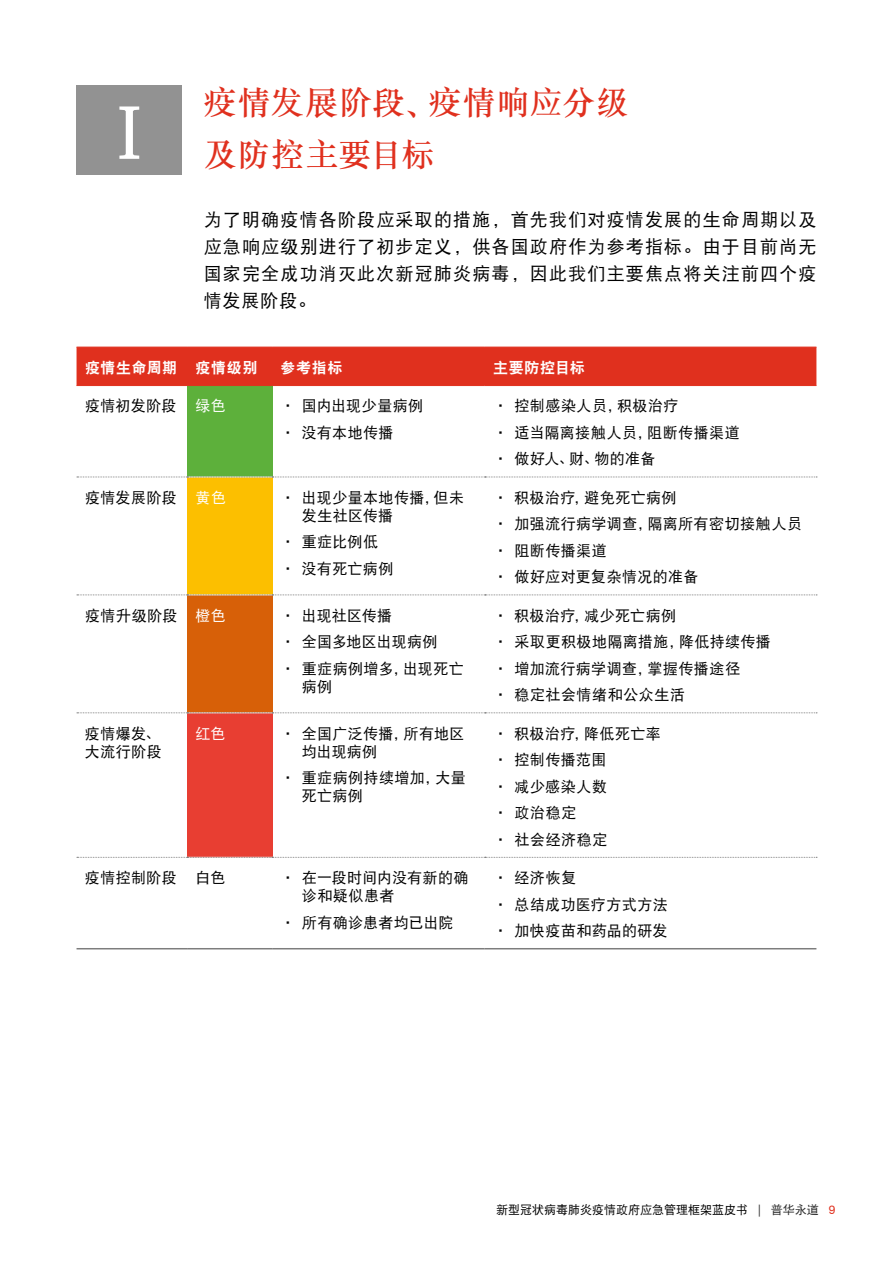
<style>
.page{position:relative;width:893px;height:1263px;background:#fff}
.page>*{position:absolute;margin:0;border:0;box-sizing:border-box;transform-origin:0 0}
.t1{font:78px "ITC Charter Com";color:#fff}
.t2{font:500 33px "M Sung GB";letter-spacing:.015em;color:#e0301e}
.t3{font:18px/27px "DFP Hei W5";letter-spacing:.065em;color:#000;text-align:justify}
.t4{font:15px/26.5px "DFP Hei W5";letter-spacing:.03em;color:#000}
.t5{font:15px "DFP Hei W9";letter-spacing:.04em;color:#fff}
.t6{font:15px "DFP Hei W5";letter-spacing:.01em;color:#000}
.t7{font:15px "DFP Hei W5";color:#fff}
.t8{font:12px "DFP Hei W5";color:#000}
.s1{font-family:"Sim Hei"}
.s2{color:#fff}
.s3{font-family:"Helvetica Neue";color:#2d2d2d}
.s4{font-family:"Sim Hei";color:#2d2d2d}
.s5{font-family:"Helvetica Neue";color:#e0301e}
</style>
<div class="page">
<div style="left:77px;top:348px;width:739px;height:37px;background:#e0301e"></div>
<div style="left:187px;top:386px;width:85px;height:91px;background:#5db03b"></div>
<div style="left:187px;top:477px;width:85px;height:118px;background:#fcbf00"></div>
<div style="left:187px;top:595px;width:85px;height:118px;background:#d76008"></div>
<div style="left:187px;top:713px;width:85px;height:144px;background:#e83e32"></div>
<hr style="left:77px;top:347px;width:110px;height:1px;background:#e0301e">
<hr style="left:187px;top:347px;width:85px;height:1px;background:#e0301e">
<hr style="left:272px;top:347px;width:213px;height:1px;background:#e0301e">
<hr style="left:485px;top:347px;width:331px;height:1px;background:#e0301e">
<hr style="left:77px;top:385px;width:110px;height:1px;background:#e0301e">
<hr style="left:272px;top:385px;width:213px;height:1px;background:#e0301e">
<hr style="left:485px;top:385px;width:331px;height:1px;background:#e0301e">
<hr style="left:187px;top:385px;width:85px;height:1px;background:#e0301e">
<svg style="left:77px;top:477px;width:740px;height:1px"></svg>
<svg style="left:77px;top:594px;width:740px;height:1px"></svg>
<svg style="left:77px;top:712px;width:740px;height:1px"></svg>
<svg style="left:77px;top:857px;width:740px;height:1px"></svg>
<hr style="left:77px;top:948px;width:110px;height:1px;background:#7d7d7d">
<hr style="left:187px;top:948px;width:85px;height:1px;background:#7d7d7d">
<hr style="left:272px;top:948px;width:213px;height:1px;background:#7d7d7d">
<hr style="left:485px;top:948px;width:331px;height:1px;background:#7d7d7d">
<div style="left:77px;top:85px;width:105px;height:90px;background:#929292"></div>
<h1 class="t1" style="left:117px;top:84px;width:27px">I</h1>
<h2 class="t2" style="left:204px;top:86px;width:427px">疫情发展阶段、疫情响应分级</h2>
<h2 class="t2" style="left:204px;top:138px;width:233px">及防控主要目标</h2>
<p class="t3" style="left:204px;top:206px;width:614px">为了明确疫情各阶段应采取的措施，首先我们对疫情发展的生命周期以及应急响应级别进行了初步定义，供各国政府作为参考指标。由于目前尚无国家完全成功消灭此次新冠肺炎病毒，因此我们主要焦点将关注前四个疫情发展阶段。</p>
<p class="t5" style="left:85px;top:359px;width:174px">疫情生命周期 疫情级别</p>
<p class="t5" style="left:281px;top:359px;width:63px">参考指标</p>
<p class="t5" style="left:493px;top:359px;width:93px">主要防控目标</p>
<p class="t4" style="left:85px;top:392px;width:93px">疫情初发阶段</p>
<p class="t7" style="left:196px;top:398px;width:32px">绿色</p>
<p class="t4" style="left:281px;top:392px;width:144px"><span class="s1">·</span> 国内出现少量病例<span class="s1">·</span> 没有本地传播</p>
<p class="t4" style="left:493px;top:392px;width:248px"><span class="s1">·</span> 控制感染人员，积极治疗<br><span class="s1">·</span> 适当隔离接触人员，阻断传播渠道<span class="s1">·</span> 做好人、财、物的准备</p>
<p class="t4" style="left:85px;top:484px;width:143px">疫情发展阶段 <span class="s2">黄色</span></p>
<p class="t4" style="left:302px;top:488px;width:164px;line-height:18px;text-indent:-21px"><span class="s1">·</span> 出现少量本地传播，但未发生社区传播</p>
<p class="t4" style="left:281px;top:528px;width:114px"><span class="s1">·</span> 重症比例低<span class="s1">·</span> 没有死亡病例</p>
<p class="t4" style="left:493px;top:484px;width:310px"><span class="s1">·</span> 积极治疗，避免死亡病例<br><span class="s1">·</span> 加强流行病学调查，隔离所有密切接触人员<span class="s1">·</span> 阻断传播渠道<br><span class="s1">·</span> 做好应对更复杂情况的准备</p>
<p class="t4" style="left:85px;top:602px;width:142px">疫情升级阶段 <span class="s2">橙色</span></p>
<p class="t4" style="left:281px;top:602px;width:185px"><span class="s1">·</span> 出现社区传播<br><span class="s1">·</span> 全国多地区出现病例<br><span class="s1">·</span> 重症病例增多，出现死亡</p>
<p class="t4" style="left:302px;top:673px;width:32px">病例</p>
<p class="t4" style="left:85px;top:724px;width:78px;line-height:18px">疫情爆发、大流行阶段</p>
<p class="t7" style="left:196px;top:725px;width:31px">红色</p>
<p class="t4" style="left:302px;top:724px;width:164px;line-height:18px;text-indent:-21px"><span class="s1">·</span> 全国广泛传播，所有地区均出现病例</p>
<p class="t4" style="left:302px;top:768px;width:166px;line-height:18px;text-indent:-21px"><span class="s1">·</span> 重症病例持续增加，大量死亡病例</p>
<p class="t4" style="left:85px;top:864px;width:142px">疫情控制阶段 白色</p>
<p class="t4" style="left:302px;top:868px;width:168px;line-height:18px;text-indent:-21px"><span class="s1">·</span> 在一段时间内没有新的确诊和疑似患者</p>
<p class="t6" style="left:281px;top:914px;width:174px"><span class="s1">·</span> 所有确诊患者均已出院</p>
<p class="t4" style="left:493px;top:602px;width:279px"><span class="s1">·</span> 积极治疗，减少死亡病例<br><span class="s1">·</span> 采取更积极地隔离措施，降低持续传播<span class="s1">·</span> 增加流行病学调查，掌握传播途径<br><span class="s1">·</span> 稳定社会情绪和公众生活</p>
<p class="t4" style="left:493px;top:720px;width:169px"><span class="s1">·</span> 积极治疗，降低死亡率<span class="s1">·</span> 控制传播范围<br><span class="s1">·</span> 减少感染人数<br><span class="s1">·</span> 政治稳定<br><span class="s1">·</span> 社会经济稳定</p>
<p class="t4" style="left:493px;top:864px;width:176px"><span class="s1">·</span> 经济恢复<br><span class="s1">·</span> 总结成功医疗方式方法<span class="s1">·</span> 加快疫苗和药品的研发</p>
<p class="t8" style="left:496px;top:1203px;width:341px">新型冠状病毒肺炎疫情政府应急管理框架蓝皮书 <span class="s3">|</span> <span class="s4">普华永道</span> <span class="s5">9</span></p>
</div>
